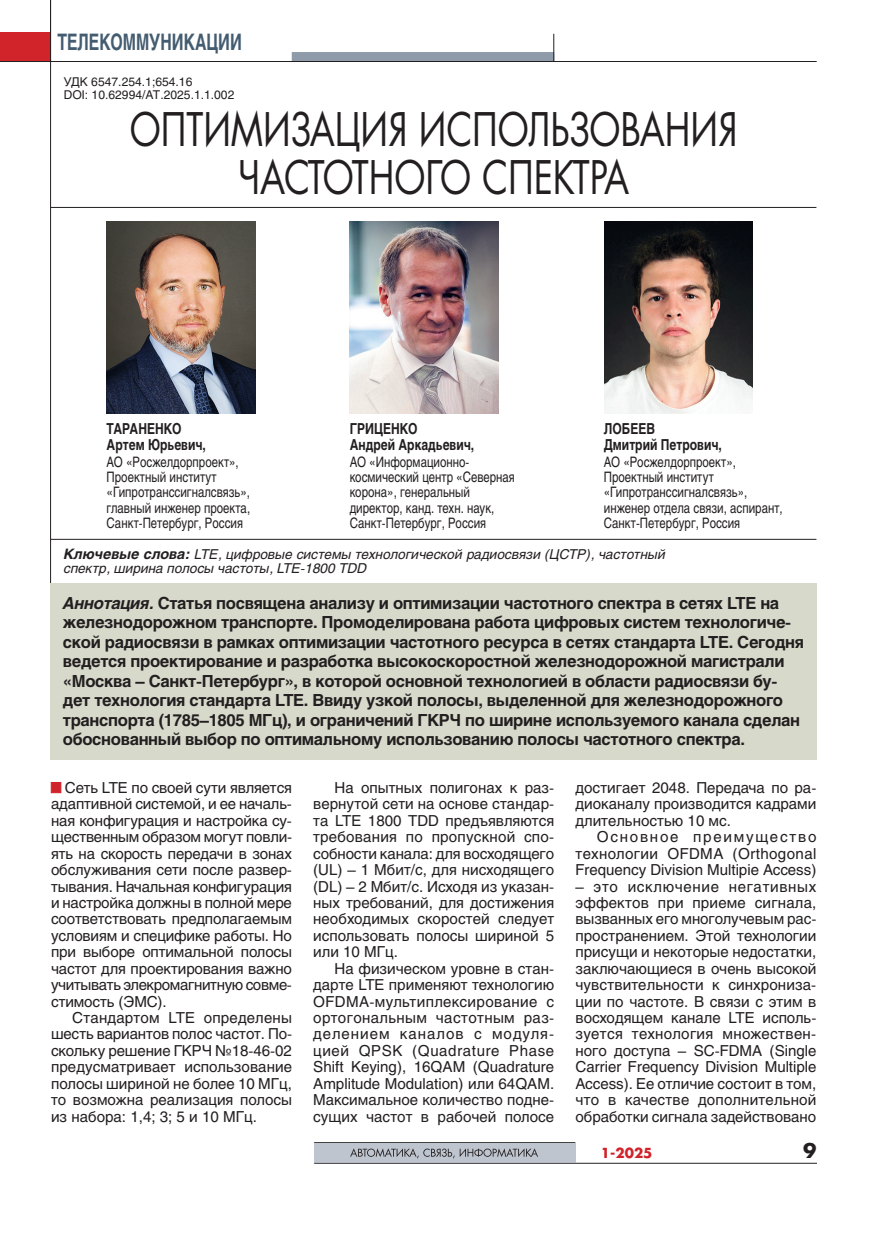
<style>
.page{position:relative;width:893px;height:1234px;background:#fff}
.page>*{position:absolute;margin:0;border:0;box-sizing:border-box;transform-origin:0 0}
.t1{font:45px/48px "AG Fatum";color:#231f20;text-align:center;scale:.8 1}
.t2{font:700 22.5px "Helios";letter-spacing:.14em;color:#445c70;scale:.7 1}
.t3{font:700 19.5px "AG Fatum";color:#231f20}
.t4{font:700 16.5px/19.5px "Helios";letter-spacing:-.02em;color:#231f20}
.t5{font:15px/16.4px "Helios";color:#231f20;text-align:justify}
.t6{font:700 15px/15.9px "Helios";color:#231f20;scale:.8 1}
.t7{font:14.25px/15.1px "Helios";color:#231f20;scale:.8 1}
.t8{font:italic 13.5px/14.2px "Helios";color:#231f20}
.t9{font:700 13.5px "AG Fatum";color:#d1232a}
.t10{font:12px/12.8px "Helios";color:#231f20}
.s1{font-weight:700;font-size:14.25px}
.s2{font-style:italic}
</style>
<div class="page">
<div style="left:314px;top:1142px;width:261px;height:20px;background:#bfc5cf"></div>
<svg style="left:350px;top:1148px;width:188px;height:10px"></svg>
<hr style="left:314px;top:1162px;width:502px;height:1px;background:#231f20">
<hr style="left:314px;top:1142px;width:261px;height:1px;background:#231f20">
<div style="left:292px;top:52px;width:262px;height:9px;background:#8f9ba9"></div>
<svg style="left:553px;top:34px;width:1px;height:27px"></svg>
<div style="left:0;top:32px;width:51px;height:29px;background:#d1232a"></div>
<hr style="left:50px;top:0;width:1px;height:62px;background:#231f20">
<hr style="left:0;top:61px;width:816px;height:1px;background:#231f20">
<div style="left:51px;top:782px;width:10px;height:10px;background:#d1232a;border:1px solid #d1232a"></div>
<img style="left:604px;top:222px;width:149px;height:191px">
<img style="left:350px;top:222px;width:149px;height:191px">
<img style="left:107px;top:222px;width:148px;height:191px">
<hr style="left:50px;top:60px;width:1px;height:565px;background:#231f20">
<hr style="left:51px;top:207px;width:765px;height:1px;background:#231f20">
<div style="left:50px;top:583px;width:766px;height:176px;background:#d7d9cb"></div>
<hr style="left:51px;top:539px;width:765px;height:1px;background:#231f20">
<h2 class="t2" style="left:57px;top:29px;width:247px">Телекоммуни кации</h2>
<p class="t10" style="left:64px;top:75px;width:172px">УДК 6547.254.1;654.16<br>doi: 10.62994/AT.2025.1.1.002</p>
<h1 class="t1" style="left:130px;top:106px;width:762px">Оптимизация использования частотно го спектра</h1>
<p class="t6" style="left:107px;top:420px;width:126px">Тараненко<br>Артем Юрьевич,</p>
<p class="t7" style="left:107px;top:454px;width:181px">АО «Росжелдорпроект»,<br>Проектный институт «Гипротранссигналсвязь», главный инженер проекта,<br>Санкт-Петербург, Россия</p>
<p class="t6" style="left:350px;top:420px;width:157px">Гриценко<br>Андрей Аркадьевич,</p>
<p class="t7" style="left:350px;top:454px;width:208px">АО «Информационно&shy;космический центр «Северная корона», генеральный директор, канд. техн. наук,<br>Санкт-Петербург, Россия</p>
<p class="t6" style="left:604px;top:420px;width:149px">Лобеев<br>Дмитрий Петрович,</p>
<p class="t7" style="left:604px;top:454px;width:225px">АО «Росжелдорпроект»,<br>Проектный институт «Гипротранссигналсвязь», инженер отдела связи, аспирант,<br>Санкт-Петербург, Россия</p>
<p class="t8" style="left:64px;top:546px;width:603px"><span class="s1">Ключевые слова:</span> LTE, цифровые системы технологической радиосвязи (ЦСТР), частотный спектр, ширина полосы частоты, LTE-1800 TDD</p>
<p class="t4" style="left:63px;top:592px;width:743px"><span class="s2">Аннотация.</span> Статья посвящена анализу и оптимизации частотного спектра в сетях LTE на железнодорожном транспорте. Промоделирована работа цифровых систем технологиче&shy;ской радиосвязи в рамках оптимизации частотного ресурса в сетях стандарта LTE. Сегодня ведется проектирование и разработка высокоскоростной железнодорожной магистрали «Москва – Санкт-Петербург», в которой основной технологией в области радиосвязи бу&shy;дет технология стандарта LTE. Ввиду узкой полосы, выделенной для железнодорожного транспорта (1785–1805 МГц), и ограничений ГКРЧ</p>
<p class="t4" style="left:63px;top:709px;width:739px;text-indent:402px">по ширине используемого канала сделан обоснованный выбор по оптимальному использованию полосы частотного спектра.</p>
<p class="t5" style="left:51px;top:779px;width:243px;text-indent:14px">Сеть LTE по своей сути является адаптивной системой, и ее началь&shy;ная конфигурация и настройка су&shy;щественным образом могут повли&shy;ять на скорость передачи в зонах обслуживания сети после развер&shy;тывания. Начальная конфигурация и настройка должны в полной мере соответствовать предполагаемым условиям и специфике работы. Но при выборе оптимальной полосы частот для проектирования важно учитывать элекромагнитную совме&shy;стимость (ЭМС).</p>
<p class="t5" style="left:51px;top:1009px;width:243px;text-indent:21px">Стандартом LTE определены шесть вариантов полос частот. По&shy;скольку решение ГКРЧ №18-46-02 предусматривает использование полосы шириной не более 10 МГц, то возможна реализация полосы из набора: 1,4; 3; 5 и 10 МГц.</p>
<p class="t5" style="left:313px;top:779px;width:243px;text-indent:21px">На опытных полигонах к раз&shy;вернутой сети на основе стандар&shy;та LTE 1800 TDD предъявляются требования по пропускной спо&shy;собности канала: для восходящего (UL) – 1 Мбит/с, для нисходящего (DL) – 2 Мбит/с. Исходя из указан&shy;ных требований, для достижения необходимых скоростей следует использовать полосы шириной 5 или 10 МГц.</p>
<p class="t5" style="left:313px;top:959px;width:243px;text-indent:21px">На физическом уровне в стан&shy;дарте LTE применяют технологию OFDMA-мультиплексирование с ортогональным частотным раз&shy;делением каналов с модуля&shy;цией QPSK (Quadrature Phase Shift Keying), 16QAM (Quadrature Amplitude Modulation) или 64QAM.<br>Максимальное количество подне&shy;сущих частот в рабочей полосе</p>
<p class="t5" style="left:575px;top:779px;width:242px">достигает 2048. Передача по ра&shy;диоканалу производится кадрами длительностью 10 мс.</p>
<p class="t5" style="left:575px;top:828px;width:243px;text-indent:21px">Основное преимущество технологии OFDMA (Orthogonal Frequency Division Multipie Access)</p>
<p class="t5" style="left:575px;top:877px;width:243px">– это исключение негативных эффектов при приеме сигнала, вызванных его многолучевым рас&shy;пространением. Этой технологии присущи и некоторые недостатки, заключающиеся в очень высокой чувствительности к синхрониза&shy;ции по частоте. В связи с этим в восходящем канале LTE исполь&shy;зуется технология множествен&shy;ного доступа – SC-FDMA (Single Carrier Frequency Division Multiple Access). Ее отличие состоит в том, что в качестве дополнительной обработки сигнала задействовано</p>
<p class="t9" style="left:601px;top:1143px;width:53px">1-2025</p>
<h3 class="t3" style="left:803px;top:1137px;width:15px">9</h3>
</div>
